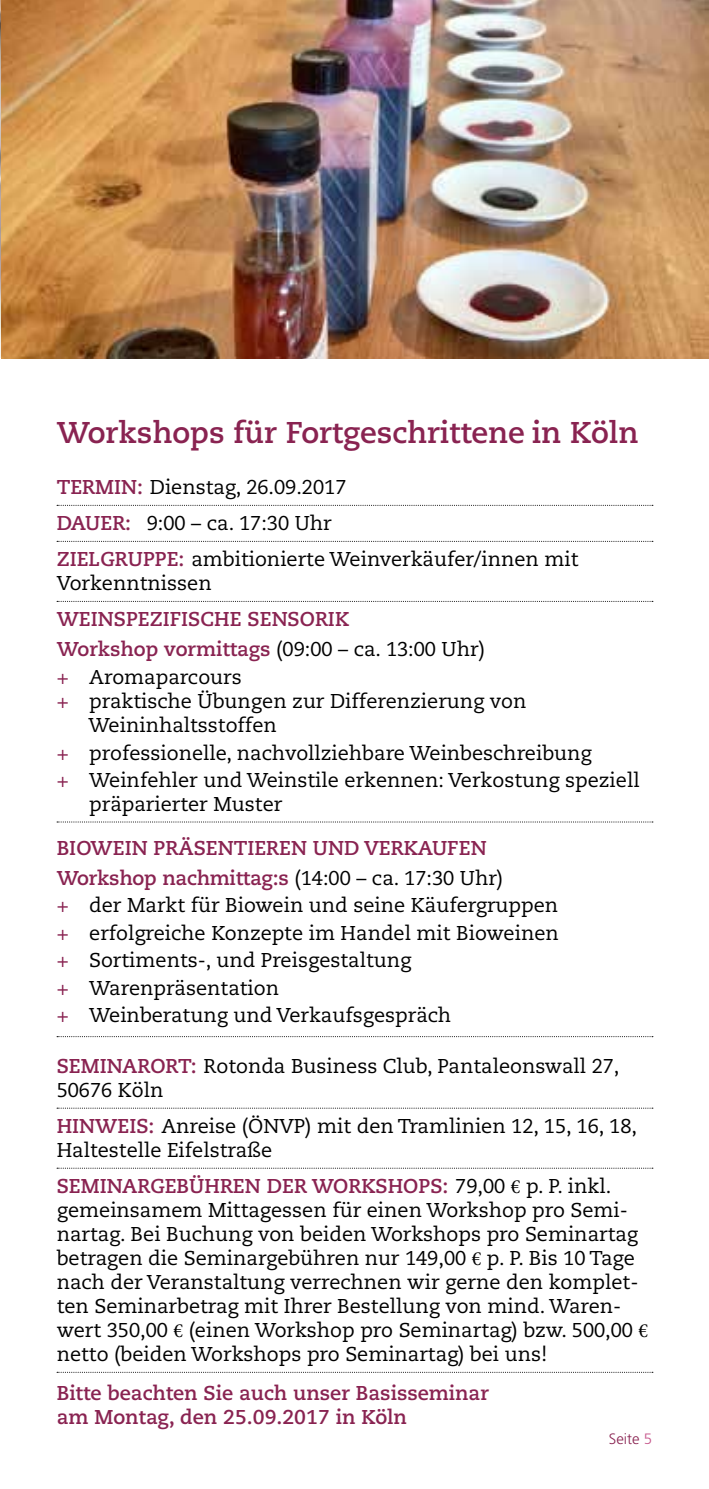
<style>
.page{position:relative;width:709px;height:1489px;background:#fff}
.page>*{position:absolute;margin:0;border:0;box-sizing:border-box;transform-origin:0 0}
.t1{font:700 30px "Caecilia";color:#892351}
.t2{font:20px/24px "Caecilia";color:#000}
.t3{font:700 20px/30px "Caecilia";color:#892351}
.t4{font:300 15px "Frutiger LT";color:#892351}
.s1{font-weight:700;color:#892351}
.s2{font-weight:400;color:#000}
.s3{color:#892351}
.s4{font-family:"Minion Pro"}
.s5{color:#c6558b}
</style>
<div class="page">
<svg style="left:57px;top:505px;width:596px;height:1px"></svg>
<svg style="left:57px;top:541px;width:596px;height:1px"></svg>
<svg style="left:57px;top:601px;width:596px;height:1px"></svg>
<svg style="left:57px;top:821px;width:596px;height:1px"></svg>
<svg style="left:57px;top:1036px;width:596px;height:1px"></svg>
<svg style="left:57px;top:1107px;width:596px;height:1px"></svg>
<svg style="left:57px;top:1167px;width:596px;height:1px"></svg>
<svg style="left:57px;top:1371px;width:596px;height:1px"></svg>
<img style="left:0;top:0;width:709px;height:358px">
<hr style="left:0;top:0;width:1px;height:357px;background:#ededed">
<h1 class="t1" style="left:57px;top:415px;width:583px">Workshops für Fortgeschrittene in Köln</h1>
<p class="t2" style="left:57px;top:470px;width:523px;line-height:36px"><span class="s1">TERMIN:</span> Dienstag, 26.09.2017<br><span class="s1">DAUER:</span> 9:00 – ca. 17:30 Uhr<br><span class="s1">ZIELGRUPPE:</span> ambitionierte Weinverkäufer/innen mit</p>
<p class="t2" style="left:57px;top:572px;width:156px">Vorkenntnissen</p>
<p class="t3" style="left:57px;top:604px;width:430px">WEINSPEZIFISCHE SENSORIK<br>Workshop vormittags <span class="s2">(09:00 – ca. 13:00 Uhr)</span></p>
<p class="t2" style="left:57px;top:665px;width:186px"><span class="s3">+</span> Aromaparcours</p>
<p class="t2" style="left:57px;top:689px;width:471px"><span class="s3">+</span> praktische Übungen zur Differenzierung von</p>
<p class="t2" style="left:89px;top:713px;width:190px">Weininhaltsstoffen</p>
<p class="t2" style="left:57px;top:739px;width:584px;line-height:27.5px"><span class="s3">+</span> professionelle, nachvollziehbare Weinbeschreibung<br><span class="s3">+</span> Weinfehler und Weinstile erkennen: Verkostung speziell</p>
<p class="t2" style="left:89px;top:792px;width:194px">präparierter Muster</p>
<p class="t3" style="left:57px;top:832px;width:448px">BIOWEIN PRÄSENTIEREN UND VERKAUFEN<br>Workshop nachmittag:s <span class="s2">(14:00 – ca. 17:30 Uhr)</span></p>
<p class="t2" style="left:57px;top:891px;width:503px;line-height:27.5px"><span class="s3">+</span> der Markt für Biowein und seine Käufergruppen <span class="s3">+</span> erfolgreiche Konzepte im Handel mit Bioweinen <span class="s3">+</span> Sortiments-, und Preisgestaltung<br><span class="s3">+</span> Warenpräsentation<br><span class="s3">+</span> Weinberatung und Verkaufsgespräch</p>
<p class="t2" style="left:57px;top:1054px;width:564px"><span class="s1">SEMINARORT:</span> Rotonda Business Club, Pantaleonswall 27,<br>50676 Köln</p>
<p class="t2" style="left:57px;top:1114px;width:582px"><span class="s1">HINWEIS:</span> Anreise (ÖNVP) mit den Tramlinien 12, 15, 16, 18,<br>Haltestelle Eifelstraße</p>
<p class="t2" style="left:57px;top:1174px;width:593px"><span class="s1">SEMINARGEBÜHREN DER WORKSHOPS:</span> 79,00 <span class="s4">€</span> p. P. inkl. gemeinsamem Mittagessen für einen Workshop pro Semi&shy;nartag. Bei Buchung von beiden Workshops pro Seminartag betragen die Seminargebühren nur 149,00 <span class="s4">€</span> p. P. Bis 10 Tage nach der Veranstaltung verrechnen wir gerne den komplet&shy;ten Seminarbetrag mit Ihrer Bestellung von mind. Waren&shy;wert 350,00 <span class="s4">€</span> (einen Workshop pro Seminartag) bzw. 500,00 <span class="s4">€ </span>netto (beiden Workshops pro Seminartag) bei uns!</p>
<p class="t3" style="left:57px;top:1381px;width:434px;line-height:24px">Bitte beachten Sie auch unser Basisseminar am Montag, den 25.09.2017 in Köln</p>
<p class="t4" style="left:609px;top:1429px;width:45px">Seite <span class="s5">5</span></p>
</div>
